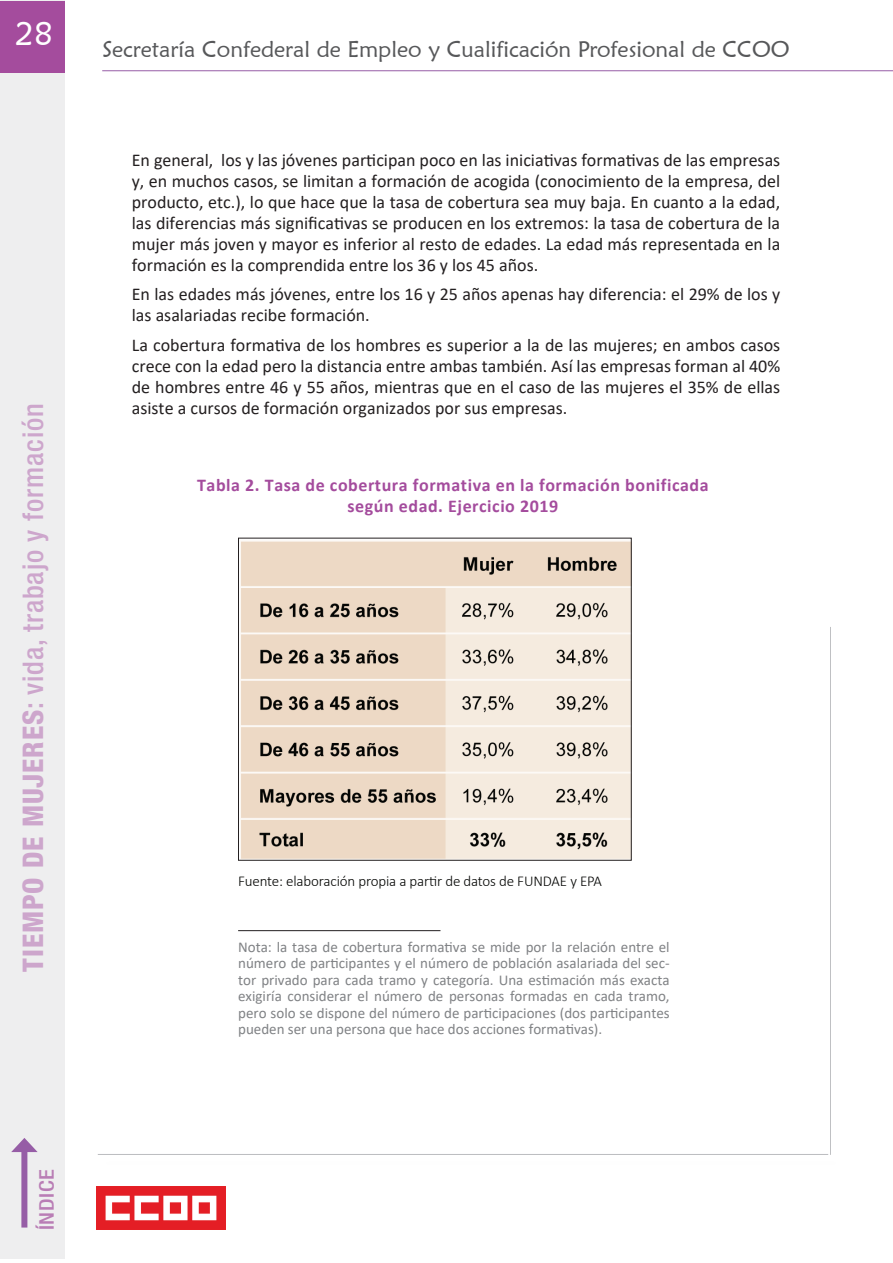
<style>
.page{position:relative;width:893px;height:1263px;background:#fff}
.page>*{position:absolute;margin:0;border:0;box-sizing:border-box;transform-origin:0 0}
.t1{font:33px "Maiandra GD";color:#fff}
.t2{font:500 condensed 28.5px "Helvetica Neue";letter-spacing:.03em;color:#cda6cc}
.t3{font:22.5px "Maiandra GD";color:#57585a}
.t4{font:500 condensed 20.25px "Helvetica Neue";letter-spacing:.03em;color:#b97db5;scale:1.11 1}
.t5{font:18px/21px "Calibri";color:#231f20;text-align:justify}
.t6{font:700 18px/20.5px "Calibri";letter-spacing:.03em;color:#a44c9d;text-align:center}
.t7{font:15px/16.5px "Calibri";color:#808285;text-align:justify}
.t8{font:300 15px "Calibri";letter-spacing:-.01em;color:#040503}
.s1{font-weight:800}
</style>
<div class="page">
<div style="left:0;top:0;width:65px;height:1259px;background:#eeeeef"></div>
<div style="left:0;top:1px;width:65px;height:72px;background:#a44c9d"></div>
<hr style="left:98px;top:1154px;width:730px;height:1px;background:#bcbdc0">
<hr style="left:830px;top:627px;width:1px;height:528px;background:#bcbdc0">
<hr style="left:102px;top:71px;width:791px;height:1px;background:#965da6">
<img style="left:96px;top:1186px;width:129px;height:43px">
<div style="left:21px;top:1147px;width:6px;height:80px;background:#965da6"></div>
<svg style="left:11px;top:1138px;width:27px;height:14px"></svg>
<img style="left:240px;top:541px;width:389px;height:317px">
<hr style="left:238px;top:930px;width:202px;height:1px;background:#231f20">
<h1 class="t1" style="left:15px;top:13px;width:39px">28</h1>
<h2 class="t2" style="left:16px;top:972px;width:570px;rotate:-90deg"><span class="s1">TIEMPO DE MUJERES</span>: vida, trabajo y formación</h2>
<p class="t3" style="left:102px;top:35px;width:689px">Secretaría Confederal de Empleo y Cualificación Profesional de CCOO</p>
<p class="t5" style="left:132px;top:149px;width:650px">En general, los y las jóvenes participan poco en las iniciativas formativas de las empresas y, en muchos casos, se limitan a formación de acogida (conocimiento de la empresa, del producto, etc.), lo que hace que la tasa de cobertura sea muy baja. En cuanto a la edad, las diferencias más significativas se producen en los extremos: la tasa de cobertura de la mujer más joven y mayor es inferior al resto de edades. La edad más representada en la formación es la comprendida entre los 36 y los 45 años.</p>
<p class="t5" style="left:132px;top:283px;width:650px">En las edades más jóvenes, entre los 16 y 25 años apenas hay diferencia: el 29% de los y las asalariadas recibe formación.</p>
<p class="t5" style="left:132px;top:334px;width:650px">La cobertura formativa de los hombres es superior a la de las mujeres; en ambos casos crece con la edad pero la distancia entre ambas también. Así las empresas forman al 40% de hombres entre 46 y 55 años, mientras que en el caso de las mujeres el 35% de ellas asiste a cursos de formación organizados por sus empresas.</p>
<p class="t6" style="left:197px;top:475px;width:513px">Tabla 2. Tasa de cobertura formativa en la formación bonificada según edad. Ejercicio 2019</p>
<p class="t8" style="left:238px;top:872px;width:365px">Fuente: elaboración propia a partir de datos de FUNDAE y EPA</p>
<p class="t7" style="left:238px;top:938px;width:433px">Nota: la tasa de cobertura formativa se mide por la relación entre el número de participantes y el número de población asalariada del sec&shy;tor privado para cada tramo y categoría. Una estimación más exacta exigiría considerar el número de personas formadas en cada tramo, pero solo se dispone del número de participaciones (dos participantes pueden ser una persona que hace dos acciones formativas).</p>
<p class="t4" style="left:35px;top:1230px;width:57px;rotate:-90deg">ÍNDICE</p>
</div>
